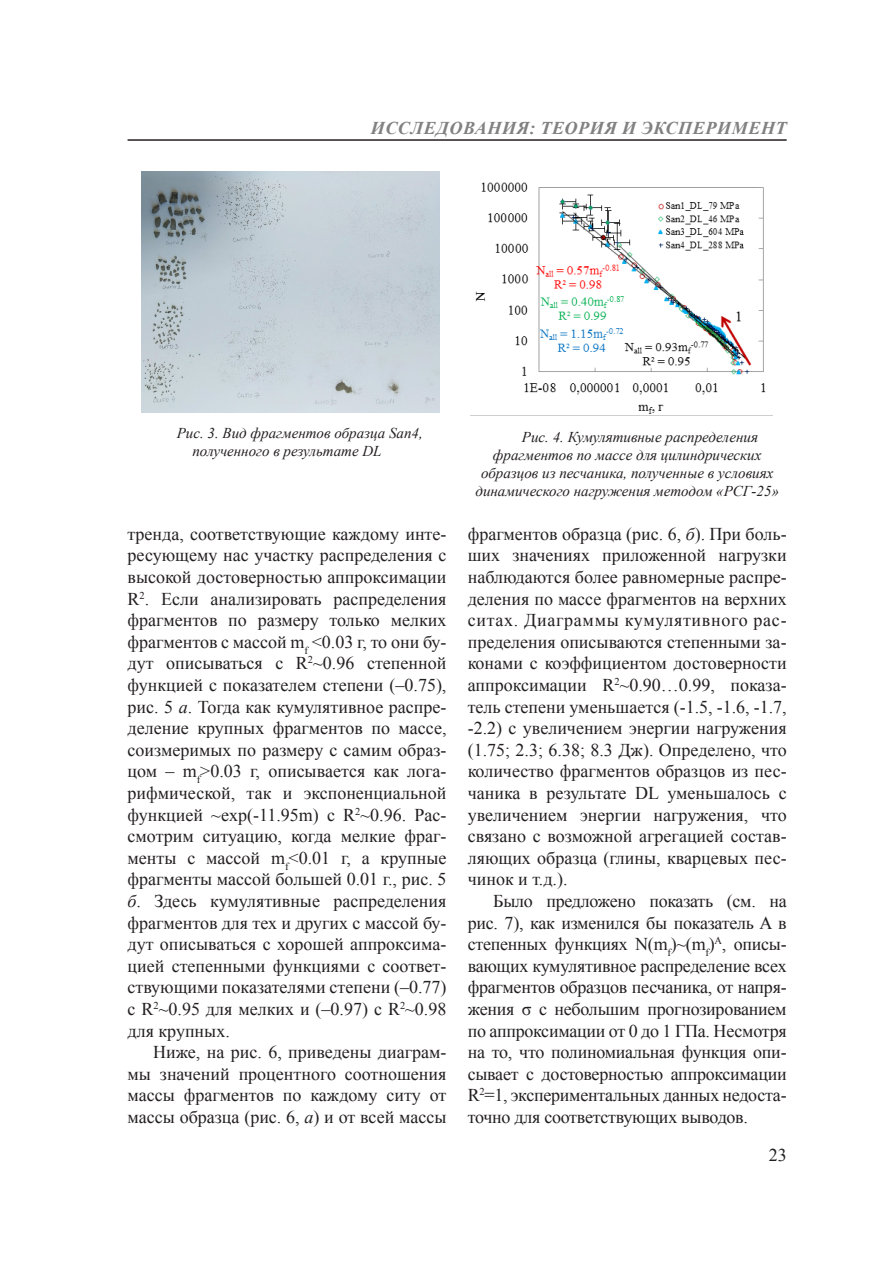
<style>
.page{position:relative;width:893px;height:1263px;background:#fff}
.page>*{position:absolute;margin:0;border:0;box-sizing:border-box;transform-origin:0 0}
.Основной_текст{font:18px/21.6px "Times New Roman";color:#231f20;text-align:justify}
.t1{font:italic 700 18px "Times New Roman";letter-spacing:.035em;color:#808180}
.Рис__подпись{font:italic 15px/18px "Times New Roman";color:#231f20}
.s1{font-style:italic}
</style>
<div class="page">
<hr style="left:128px;top:139px;width:659px;height:2px;background:#231f20">
<img style="left:141px;top:171px;width:298px;height:241px">
<img style="left:475px;top:182px;width:291px;height:232px">
<p class="t1" style="left:371px;top:116px;width:417px">ИССЛЕДОВАНИЯ: ТЕОРИЯ И ЭКСПЕРИМЕНТ</p>
<p class="Рис__подпись" style="left:192px;top:424px;width:232px;text-indent:-16px">Рис. 3. Вид фрагментов образца San4, полученного в результате DL</p>
<p class="Рис__подпись" style="left:522px;top:428px;width:238px">Рис. 4. Кумулятивные распределения</p>
<p class="Рис__подпись" style="left:493px;top:446px;width:270px">фрагментов по массе для цилиндрических</p>
<p class="Рис__подпись" style="left:481px;top:464px;width:294px">образцов из песчаника, полученные в условиях</p>
<p class="Рис__подпись" style="left:475px;top:482px;width:305px">динамического нагружения методом «РСГ-25»</p>
<p class="Основной_текст" style="left:128px;top:522px;width:320px">тренда, соответствующие каждому инте&shy;ресующему нас участку распределения с высокой достоверностью аппроксимации R<sup>2</sup>. Если анализировать распределения фрагментов по размеру только мелких фрагментов с массой m<sub>f</sub> &lt;0.03 г, то они бу&shy;дут описываться с R<sup>2</sup>~0.96 степенной функцией с показателем степени (–0.75), рис. 5 <span class="s1">а</span>. Тогда как кумулятивное распре&shy;деление крупных фрагментов по массе, соизмеримых по размеру с самим образ&shy;цом – m<sub>f</sub>&gt;0.03 г, описывается как лога&shy;рифмической, так и экспоненциальной функцией ~exp(-11.95m) c R<sup>2</sup>~0.96. Рас&shy;смотрим ситуацию, когда мелкие фраг&shy;менты с массой m<sub>f</sub>&lt;0.01 г, а крупные фрагменты массой большей 0.01 г., рис. 5 <span class="s1">б</span>. Здесь кумулятивные распределения фрагментов для тех и других с массой бу&shy;дут описываться с хорошей аппроксима&shy;цией степенными функциями с соответ&shy;ствующими показателями степени (–0.77) c R<sup>2</sup>~0.95 для мелких и (–0.97) с R<sup>2</sup>~0.98 для крупных.</p>
<p class="Основной_текст" style="left:128px;top:1041px;width:320px;text-indent:26px">Ниже, на рис. 6, приведены диаграм&shy;мы значений процентного соотношения массы фрагментов по каждому ситу от массы образца (рис. 6, <span class="s1">а</span>) и от всей массы</p>
<p class="Основной_текст" style="left:468px;top:522px;width:320px">фрагментов образца (рис. 6, <span class="s1">б</span>). При боль&shy;ших значениях приложенной нагрузки наблюдаются более равномерные распре&shy;деления по массе фрагментов на верхних ситах. Диаграммы кумулятивного рас&shy;пределения описываются степенными за&shy;конами с коэффициентом достоверности аппроксимации R<sup>2</sup>~0.90…0.99, показа&shy;тель степени уменьшается (-1.5, -1.6, -1.7, -2.2) с увеличением энергии нагружения (1.75; 2.3; 6.38; 8.3 Дж). Определено, что количество фрагментов образцов из пес&shy;чаника в результате DL уменьшалось с увеличением энергии нагружения, что связано с возможной агрегацией состав&shy;ляющих образца (глины, кварцевых пес&shy;чинок и т.д.).</p>
<p class="Основной_текст" style="left:468px;top:890px;width:320px;text-indent:26px">Было предложено показать (см. на рис. 7), как изменился бы показатель A в степенных функциях N(m<sub>f</sub>)~(m<sub>f</sub>)<sup>A</sup>, описы&shy;вающих кумулятивное распределение всех фрагментов образцов песчаника, от напря&shy;жения σ с небольшим прогнозированием по аппроксимации от 0 до 1 ГПа. Несмотря на то, что полиномиальная функция опи&shy;сывает с достоверностью аппроксимации R<sup>2</sup>=1, экспериментальных данных недоста&shy;точно для соответствующих выводов.</p>
<p class="Основной_текст" style="left:769px;top:1143px;width:19px">23</p>
</div>
